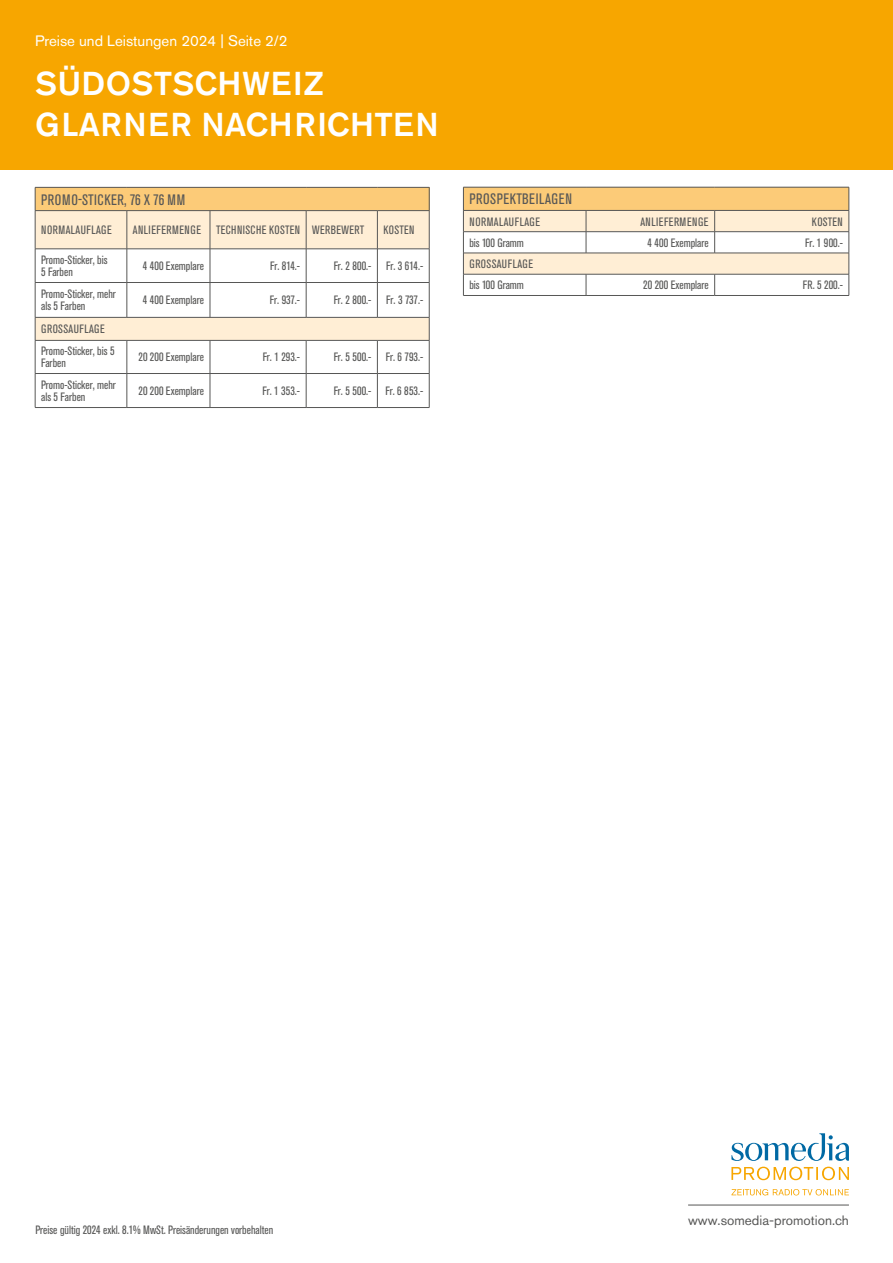
<style>
.page{position:relative;width:893px;height:1263px;background:#fff}
.page>*{position:absolute;margin:0;border:0;box-sizing:border-box;transform-origin:0 0}
._01_i_Headline{font:500 32.85px/41.1px "Akzidenz Grotesk Pro";letter-spacing:.01em;color:#fff}
.t1{font:condensed 15px "Akzidenz Grotesk Pro";letter-spacing:.03em;color:#575756}
.t2{font:15px "Akzidenz Grotesk Pro";color:#fff}
.t3{font:13.5px "Akzidenz Grotesk Pro";color:#575756}
.t4{font:condensed 12px/12px "Akzidenz Grotesk Pro";color:#575756}
.t5{font:condensed 12px "Akzidenz Grotesk Pro";letter-spacing:.03em;color:#575756}
.t6{font:condensed 12px "Akzidenz Grotesk Pro";letter-spacing:.035em;color:#575756}
</style>
<div class="page">
<div style="left:0;top:0;width:893px;height:170px;background:#f7a600"></div>
<svg style="left:731px;top:1133px;width:118px;height:28px"></svg>
<svg style="left:731px;top:1167px;width:118px;height:13px"></svg>
<svg style="left:731px;top:1189px;width:118px;height:6px"></svg>
<hr style="left:688px;top:1205px;width:161px;height:1px;background:#575756">
<div style="left:35px;top:187px;width:394px;height:24px;background:#fccb78"></div>
<svg style="left:36px;top:211px;width:393px;height:129px;fill:#ffeed5"></svg>
<svg style="left:127px;top:250px;width:302px;height:157px"></svg>
<hr style="left:35px;top:249px;width:1px;height:33px;background:#575756">
<hr style="left:127px;top:249px;width:1px;height:33px;background:#575756">
<hr style="left:210px;top:249px;width:1px;height:33px;background:#575756">
<hr style="left:306px;top:249px;width:1px;height:33px;background:#575756">
<hr style="left:377px;top:249px;width:1px;height:33px;background:#575756">
<hr style="left:429px;top:249px;width:1px;height:33px;background:#575756">
<hr style="left:35px;top:282px;width:92px;height:1px;background:#575756">
<hr style="left:35px;top:283px;width:1px;height:34px;background:#575756">
<hr style="left:127px;top:282px;width:83px;height:1px;background:#575756">
<hr style="left:127px;top:283px;width:1px;height:34px;background:#575756">
<hr style="left:210px;top:282px;width:96px;height:1px;background:#575756">
<hr style="left:210px;top:283px;width:1px;height:34px;background:#575756">
<hr style="left:306px;top:282px;width:71px;height:1px;background:#575756">
<hr style="left:306px;top:283px;width:1px;height:34px;background:#575756">
<hr style="left:377px;top:282px;width:52px;height:1px;background:#575756">
<hr style="left:377px;top:283px;width:1px;height:34px;background:#575756">
<hr style="left:429px;top:283px;width:1px;height:34px;background:#575756">
<hr style="left:35px;top:317px;width:92px;height:1px;background:#575756">
<svg style="left:35px;top:317px;width:1px;height:23px"></svg>
<hr style="left:127px;top:317px;width:83px;height:1px;background:#575756">
<hr style="left:210px;top:317px;width:96px;height:1px;background:#575756">
<hr style="left:306px;top:317px;width:71px;height:1px;background:#575756">
<hr style="left:377px;top:317px;width:52px;height:1px;background:#575756">
<svg style="left:429px;top:317px;width:1px;height:23px"></svg>
<hr style="left:35px;top:340px;width:92px;height:1px;background:#575756">
<hr style="left:35px;top:340px;width:1px;height:33px;background:#575756">
<hr style="left:127px;top:340px;width:83px;height:1px;background:#575756">
<hr style="left:127px;top:340px;width:1px;height:33px;background:#575756">
<hr style="left:210px;top:340px;width:96px;height:1px;background:#575756">
<hr style="left:210px;top:340px;width:1px;height:33px;background:#575756">
<hr style="left:306px;top:340px;width:71px;height:1px;background:#575756">
<hr style="left:306px;top:340px;width:1px;height:33px;background:#575756">
<hr style="left:377px;top:340px;width:52px;height:1px;background:#575756">
<hr style="left:377px;top:340px;width:1px;height:33px;background:#575756">
<hr style="left:429px;top:340px;width:1px;height:33px;background:#575756">
<hr style="left:35px;top:373px;width:92px;height:1px;background:#575756">
<hr style="left:35px;top:374px;width:1px;height:33px;background:#575756">
<hr style="left:127px;top:373px;width:83px;height:1px;background:#575756">
<hr style="left:127px;top:374px;width:1px;height:33px;background:#575756">
<hr style="left:210px;top:373px;width:96px;height:1px;background:#575756">
<hr style="left:210px;top:374px;width:1px;height:33px;background:#575756">
<hr style="left:306px;top:373px;width:71px;height:1px;background:#575756">
<hr style="left:306px;top:374px;width:1px;height:33px;background:#575756">
<hr style="left:377px;top:373px;width:52px;height:1px;background:#575756">
<hr style="left:377px;top:374px;width:1px;height:33px;background:#575756">
<hr style="left:429px;top:374px;width:1px;height:33px;background:#575756">
<hr style="left:35px;top:407px;width:92px;height:1px;background:#575756">
<hr style="left:127px;top:407px;width:83px;height:1px;background:#575756">
<hr style="left:210px;top:407px;width:96px;height:1px;background:#575756">
<hr style="left:306px;top:407px;width:71px;height:1px;background:#575756">
<hr style="left:377px;top:407px;width:52px;height:1px;background:#575756">
<hr style="left:35px;top:187px;width:92px;height:1px;background:#575756">
<svg style="left:35px;top:187px;width:1px;height:23px"></svg>
<hr style="left:127px;top:187px;width:83px;height:1px;background:#575756">
<hr style="left:210px;top:187px;width:96px;height:1px;background:#575756">
<hr style="left:306px;top:187px;width:71px;height:1px;background:#575756">
<hr style="left:377px;top:187px;width:52px;height:1px;background:#575756">
<svg style="left:429px;top:187px;width:1px;height:24px"></svg>
<hr style="left:35px;top:210px;width:92px;height:1px;background:#575756">
<hr style="left:127px;top:210px;width:83px;height:1px;background:#575756">
<hr style="left:210px;top:210px;width:96px;height:1px;background:#575756">
<hr style="left:306px;top:210px;width:71px;height:1px;background:#575756">
<hr style="left:377px;top:210px;width:52px;height:1px;background:#575756">
<hr style="left:35px;top:211px;width:1px;height:38px;background:#575756">
<hr style="left:35px;top:249px;width:92px;height:1px;background:#575756">
<hr style="left:127px;top:211px;width:1px;height:38px;background:#575756">
<hr style="left:127px;top:249px;width:83px;height:1px;background:#575756">
<hr style="left:210px;top:211px;width:1px;height:38px;background:#575756">
<hr style="left:210px;top:249px;width:96px;height:1px;background:#575756">
<hr style="left:306px;top:211px;width:1px;height:38px;background:#575756">
<hr style="left:306px;top:249px;width:71px;height:1px;background:#575756">
<hr style="left:377px;top:211px;width:1px;height:38px;background:#575756">
<hr style="left:429px;top:211px;width:1px;height:38px;background:#575756">
<hr style="left:377px;top:249px;width:52px;height:1px;background:#575756">
<hr style="left:463px;top:295px;width:123px;height:1px;background:#575756">
<hr style="left:586px;top:295px;width:129px;height:1px;background:#575756">
<hr style="left:715px;top:295px;width:134px;height:1px;background:#575756">
<svg style="left:463px;top:187px;width:387px;height:108px"></svg>
<hr style="left:463px;top:274px;width:123px;height:1px;background:#575756">
<hr style="left:586px;top:274px;width:129px;height:1px;background:#575756">
<hr style="left:715px;top:274px;width:134px;height:1px;background:#575756">
<p class="t2" style="left:35px;top:31px;width:254px">Preise und Leistungen 2024 | Seite 2/2</p>
<p class="_01_i_Headline" style="left:35px;top:62px;width:405px">SÜDOSTSCHWEIZ<br>GLARNER NACHRICHTEN</p>
<p class="t1" style="left:41px;top:190px;width:145px">PROMO-STICKER, 76 X 76 MM</p>
<p class="t6" style="left:41px;top:222px;width:72px">NORMALAUFLAGE</p>
<p class="t5" style="left:133px;top:222px;width:70px">ANLIEFERMENGE</p>
<p class="t5" style="left:216px;top:222px;width:86px">TECHNISCHE KOSTEN</p>
<p class="t5" style="left:312px;top:222px;width:53px">WERBEWERT</p>
<p class="t4" style="left:383px;top:224px;width:32px">KOSTEN</p>
<p class="t4" style="left:41px;top:254px;width:68px">Promo-Sticker, bis<br>5 Farben</p>
<p class="t4" style="left:143px;top:260px;width:63px">4 400 Exemplare</p>
<p class="t4" style="left:270px;top:260px;width:32px">Fr. 814.-</p>
<p class="t4" style="left:334px;top:260px;width:39px">Fr. 2 800.-</p>
<p class="t4" style="left:386px;top:260px;width:39px">Fr. 3 614.-</p>
<p class="t4" style="left:41px;top:288px;width:76px">Promo-Sticker, mehr als 5 Farben</p>
<p class="t4" style="left:143px;top:294px;width:63px">4 400 Exemplare</p>
<p class="t4" style="left:270px;top:294px;width:32px">Fr. 937.-</p>
<p class="t4" style="left:334px;top:294px;width:39px">Fr. 2 800.-</p>
<p class="t4" style="left:386px;top:294px;width:38px">Fr. 3 737.-</p>
<p class="t5" style="left:41px;top:321px;width:65px">GROSSAUFLAGE</p>
<p class="t4" style="left:41px;top:345px;width:75px">Promo-Sticker, bis 5<br>Farben</p>
<p class="t4" style="left:138px;top:351px;width:67px">20 200 Exemplare</p>
<p class="t4" style="left:263px;top:351px;width:39px">Fr. 1 293.-</p>
<p class="t4" style="left:334px;top:351px;width:39px">Fr. 5 500.-</p>
<p class="t4" style="left:386px;top:351px;width:39px">Fr. 6 793.-</p>
<p class="t4" style="left:41px;top:378px;width:76px">Promo-Sticker, mehr als 5 Farben</p>
<p class="t4" style="left:138px;top:384px;width:67px">20 200 Exemplare</p>
<p class="t4" style="left:262px;top:384px;width:39px">Fr. 1 353.-</p>
<p class="t4" style="left:334px;top:384px;width:39px">Fr. 5 500.-</p>
<p class="t4" style="left:386px;top:384px;width:39px">Fr. 6 853.-</p>
<p class="t1" style="left:469px;top:189px;width:104px">PROSPEKTBEILAGEN</p>
<p class="t6" style="left:469px;top:214px;width:72px">NORMALAUFLAGE</p>
<p class="t5" style="left:640px;top:214px;width:70px">ANLIEFERMENGE</p>
<p class="t4" style="left:812px;top:215px;width:32px">KOSTEN</p>
<p class="t4" style="left:469px;top:236px;width:56px">bis 100 Gramm</p>
<p class="t4" style="left:647px;top:236px;width:63px">4 400 Exemplare</p>
<p class="t4" style="left:805px;top:236px;width:39px">Fr. 1 900.-</p>
<p class="t5" style="left:469px;top:256px;width:65px">GROSSAUFLAGE</p>
<p class="t4" style="left:469px;top:279px;width:56px">bis 100 Gramm</p>
<p class="t4" style="left:643px;top:279px;width:67px">20 200 Exemplare</p>
<p class="t4" style="left:803px;top:279px;width:42px">FR. 5 200.-</p>
<p class="t4" style="left:36px;top:1223px;width:239px">Preise gültig 2024 exkl. 8.1% MwSt. Preisänderungen vorbehalten</p>
<p class="t3" style="left:688px;top:1211px;width:162px">www.somedia-promotion.ch</p>
</div>
